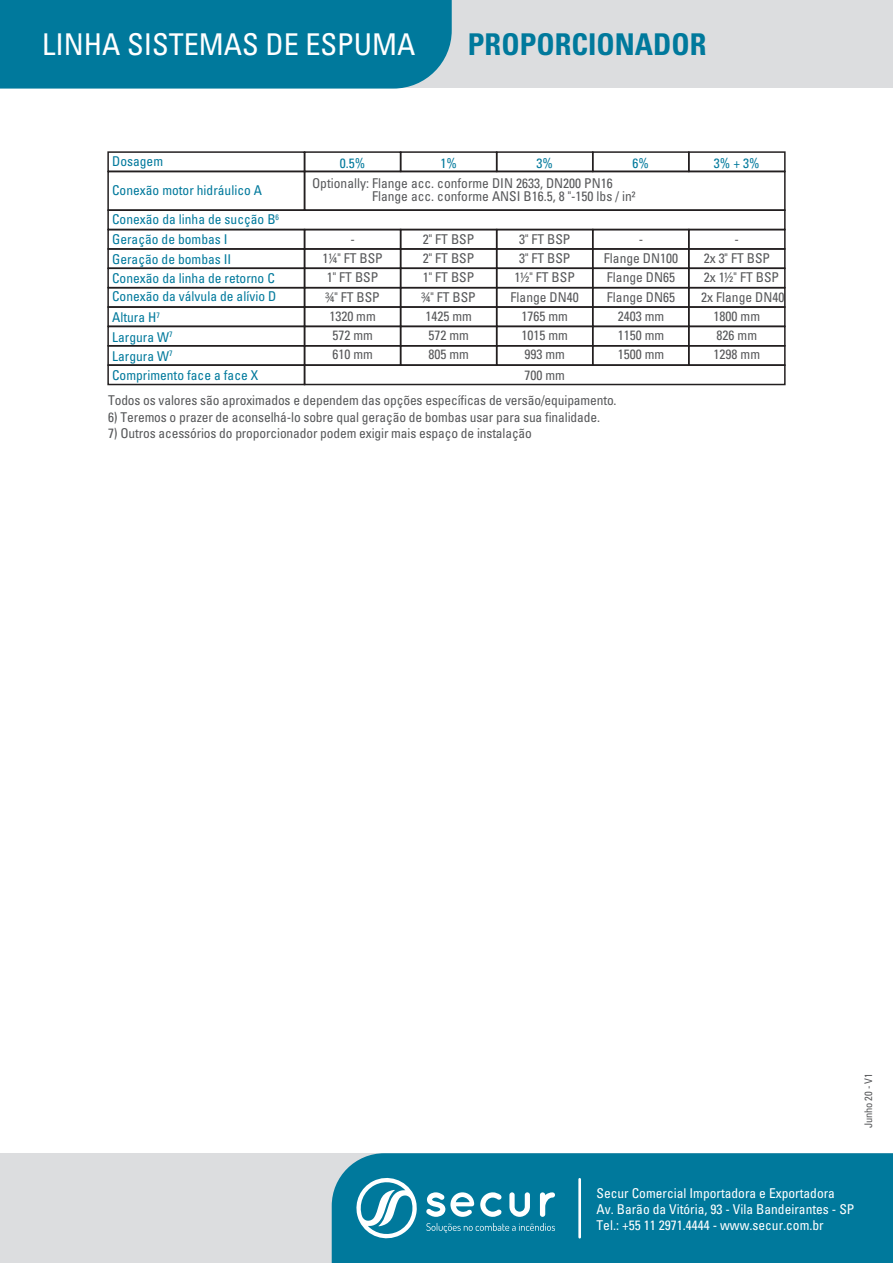
<style>
.page{position:relative;width:893px;height:1263px;background:#fff}
.page>*{position:absolute;margin:0;border:0;box-sizing:border-box;transform-origin:0 0}
.t1{font:condensed 30px "Univers";color:#fff}
.t2{font:700 condensed 30px "Univers";color:#00799c}
.t3{font:condensed 13.5px/19.2px "Univers";color:#57585a;text-align:center}
.t4{font:condensed 13.5px/19.4px "Univers";color:#00799c}
.t5{font:condensed 13.5px/16.2px "Univers";color:#fff}
.t6{font:condensed 10.5px "Univers";letter-spacing:-.01em;color:#57585a}
</style>
<div class="page">
<div style="left:0;top:1153px;width:893px;height:110px;background:#dcdddf"></div>
<div style="left:332px;top:1153px;width:561px;height:110px;background:#00799c"></div>
<svg style="left:354px;top:1174px;width:63px;height:68px;background:#4ea2ba"></svg>
<svg style="left:426px;top:1192px;width:129px;height:25px;background:#67afc4"></svg>
<svg style="left:426px;top:1223px;width:129px;height:10px"></svg>
<hr style="left:578px;top:1179px;width:3px;height:58px;background:#fff">
<svg style="left:107px;top:151px;width:679px;height:235px"></svg>
<div style="left:0;top:0;width:893px;height:88px;background:#dcdddf"></div>
<div style="left:0;top:0;width:452px;height:89px;background:#00799c"></div>
<h1 class="t1" style="left:42px;top:26px;width:375px">LINHA SISTEMAS DE ESPUMA</h1>
<h1 class="t2" style="left:468px;top:26px;width:240px">PROPORCIONADOR</h1>
<p class="t4" style="left:112px;top:151px;width:52px">Dosagem</p>
<p class="t4" style="left:340px;top:153px;width:27px">0.5%</p>
<p class="t4" style="left:112px;top:175px;width:168px;line-height:29.1px">Conexão motor hidráulico A<br>Conexão da linha de sucção B<sup>6</sup></p>
<p class="t4" style="left:112px;top:229px;width:121px;line-height:20.4px">Geração de bombas I<br>Geração de bombas II</p>
<p class="t4" style="left:112px;top:269px;width:166px;line-height:18.1px">Conexão da linha de retorno C<br>Conexão da válvula de alívio D</p>
<p class="t4" style="left:112px;top:307px;width:49px">Altura H<sup>7</sup></p>
<p class="t4" style="left:440px;top:153px;width:18px">1%</p>
<p class="t4" style="left:536px;top:153px;width:18px">3%</p>
<p class="t4" style="left:632px;top:153px;width:18px">6%</p>
<p class="t4" style="left:714px;top:153px;width:47px">3% + 3%</p>
<p class="t3" style="left:372px;top:176px;width:265px;line-height:13.5px;text-align:left;text-indent:-60px">Optionally: Flange acc. conforme DIN 2633, DN200 PN16<br>Flange acc. conforme ANSI B16.5, 8 "-150 lbs / in²</p>
<p class="t3" style="left:322px;top:229px;width:62px">-<br>1¼" FT BSP<br>1" FT BSP ¾" FT BSP<br>1320 mm<br>572 mm<br>610 mm</p>
<p class="t3" style="left:421px;top:229px;width:56px">2" FT BSP<br>2" FT BSP<br>1" FT BSP ¾" FT BSP<br>1425 mm<br>572 mm<br>805 mm</p>
<p class="t3" style="left:511px;top:229px;width:70px">3" FT BSP<br>3" FT BSP<br>1½" FT BSP<br>Flange DN40<br>1765 mm<br>1015 mm<br>993 mm</p>
<p class="t3" style="left:524px;top:365px;width:42px">700 mm</p>
<p class="t3" style="left:604px;top:229px;width:76px">-<br>Flange DN100<br>Flange DN65<br>Flange DN65<br>2403 mm<br>1150 mm<br>1500 mm</p>
<p class="t3" style="left:735px;top:229px;width:6px">-</p>
<p class="t3" style="left:704px;top:248px;width:68px">2x 3" FT BSP</p>
<p class="t3" style="left:704px;top:268px;width:77px">2x 1½" FT BSP</p>
<p class="t3" style="left:701px;top:287px;width:85px">2x Flange DN40</p>
<p class="t3" style="left:714px;top:306px;width:48px">1800 mm</p>
<p class="t3" style="left:717px;top:325px;width:42px">826 mm</p>
<p class="t3" style="left:714px;top:344px;width:48px">1298 mm</p>
<p class="t4" style="left:112px;top:327px;width:148px">Largura W<sup>7<br></sup>Largura W<sup>7<br></sup>Comprimento face a face X</p>
<p class="t3" style="left:108px;top:390px;width:510px">Todos os valores são aproximados e dependem das opções específicas de versão/equipamento.</p>
<p class="t3" style="left:108px;top:407px;width:493px">6) Teremos o prazer de aconselhá-lo sobre qual geração de bombas usar para sua finalidade.</p>
<p class="t3" style="left:108px;top:423px;width:425px">7) Outros acessórios do proporcionador podem exigir mais espaço de instalação</p>
<p class="t6" style="left:862px;top:1128px;width:57px;rotate:-90deg">Junho 20 - V1</p>
<p class="t5" style="left:596px;top:1184px;width:259px">Secur Comercial Importadora e Exportadora<br>Av. Barão da Vitória, 93 - Vila Bandeirantes - SP<br>Tel.: +55 11 2971.4444 - www.secur.com.br</p>
</div>
